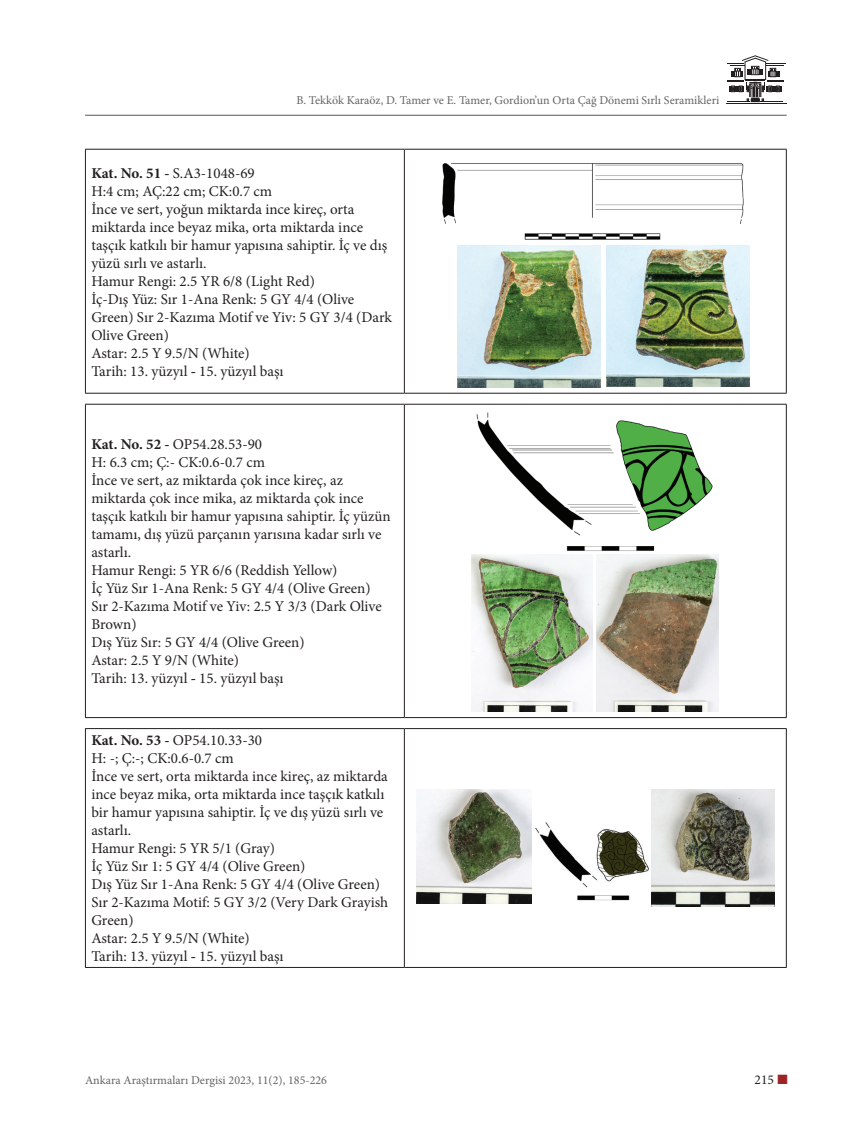
<style>
.page{position:relative;width:842px;height:1127px;background:#fff}
.page>*{position:absolute;margin:0;border:0;box-sizing:border-box;transform-origin:0 0}
.t1{font:15px/18px "Minion Pro";color:#231f20}
.t2{font:13.5px "Minion Pro";color:#231f20}
.t3{font:12px "Minion Pro";color:#636366}
.s1{font-weight:700}
.s2{color:#9e2327}
</style>
<div class="page">
<hr style="left:85px;top:115px;width:702px;height:1px;background:#57585a">
<hr style="left:726px;top:103px;width:60px;height:1px;background:#231f20">
<svg style="left:727px;top:55px;width:59px;height:48px"></svg>
<hr style="left:85px;top:149px;width:319px;height:1px;background:#231f20">
<hr style="left:85px;top:150px;width:1px;height:243px;background:#231f20">
<hr style="left:404px;top:149px;width:383px;height:1px;background:#231f20">
<hr style="left:404px;top:150px;width:1px;height:243px;background:#231f20">
<hr style="left:786px;top:150px;width:1px;height:243px;background:#231f20">
<hr style="left:85px;top:393px;width:319px;height:1px;background:#231f20">
<hr style="left:404px;top:393px;width:383px;height:1px;background:#231f20">
<img style="left:442px;top:163px;width:302px;height:77px">
<img style="left:607px;top:245px;width:142px;height:142px">
<img style="left:457px;top:245px;width:143px;height:142px">
<hr style="left:85px;top:404px;width:319px;height:1px;background:#231f20">
<hr style="left:85px;top:405px;width:1px;height:312px;background:#231f20">
<hr style="left:404px;top:404px;width:383px;height:1px;background:#231f20">
<hr style="left:404px;top:405px;width:1px;height:312px;background:#231f20">
<hr style="left:786px;top:405px;width:1px;height:312px;background:#231f20">
<hr style="left:85px;top:717px;width:319px;height:1px;background:#231f20">
<hr style="left:404px;top:717px;width:383px;height:1px;background:#231f20">
<img style="left:476px;top:412px;width:237px;height:139px">
<img style="left:471px;top:555px;width:122px;height:156px">
<img style="left:596px;top:555px;width:123px;height:156px">
<hr style="left:85px;top:728px;width:319px;height:1px;background:#231f20">
<hr style="left:85px;top:729px;width:1px;height:238px;background:#231f20">
<hr style="left:404px;top:728px;width:383px;height:1px;background:#231f20">
<hr style="left:404px;top:729px;width:1px;height:238px;background:#231f20">
<hr style="left:786px;top:729px;width:1px;height:238px;background:#231f20">
<hr style="left:85px;top:967px;width:319px;height:1px;background:#231f20">
<hr style="left:404px;top:967px;width:383px;height:1px;background:#231f20">
<img style="left:530px;top:816px;width:119px;height:88px">
<img style="left:416px;top:789px;width:115px;height:114px">
<img style="left:651px;top:789px;width:123px;height:118px">
<p class="t3" style="left:297px;top:92px;width:424px">B. Tekkök Karaöz, D. Tamer ve E. Tamer, Gordion’un Orta Çağ Dönemi Sırlı Seramikleri</p>
<p class="t1" style="left:91px;top:164px;width:302px"><span class="s1">Kat. No. 51 -</span> S.A3-1048-69<br>H:4 cm; AÇ:22 cm; CK:0.7 cm<br>İnce ve sert, yoğun miktarda ince kireç, orta miktarda ince beyaz mika, orta miktarda ince taşçık katkılı bir hamur yapısına sahiptir. İç ve dış yüzü sırlı ve astarlı.<br>Hamur Rengi: 2.5 YR 6/8 (Light Red)<br>İç-Dış Yüz: Sır 1-Ana Renk: 5 GY 4/4 (Olive Green) Sır 2-Kazıma Motif ve Yiv: 5 GY 3/4 (Dark Olive Green)<br>Astar: 2.5 Y 9.5/N (White)<br>Tarih: 13. yüzyıl <span class="s1">-</span> 15. yüzyıl başı</p>
<p class="t1" style="left:91px;top:436px;width:301px"><span class="s1">Kat. No. 52 -</span> OP54.28.53-90<br>H: 6.3 cm; Ç:- CK:0.6-0.7 cm<br>İnce ve sert, az miktarda çok ince kireç, az miktarda çok ince mika, az miktarda çok ince taşçık katkılı bir hamur yapısına sahiptir. İç yüzün tamamı, dış yüzü parçanın yarısına kadar sırlı ve astarlı.<br>Hamur Rengi: 5 YR 6/6 (Reddish Yellow)<br>İç Yüz Sır 1-Ana Renk: 5 GY 4/4 (Olive Green)<br>Sır 2-Kazıma Motif ve Yiv: 2.5 Y 3/3 (Dark Olive Brown)<br>Dış Yüz Sır: 5 GY 4/4 (Olive Green)<br>Astar: 2.5 Y 9/N (White)<br>Tarih: 13. yüzyıl <span class="s1">-</span> 15. yüzyıl başı</p>
<p class="t1" style="left:91px;top:732px;width:298px"><span class="s1">Kat. No. 53 -</span> OP54.10.33-30<br>H: -; Ç:-; CK:0.6-0.7 cm<br>İnce ve sert, orta miktarda ince kireç, az miktarda ince beyaz mika, orta miktarda ince taşçık katkılı bir hamur yapısına sahiptir. İç ve dış yüzü sırlı ve astarlı.<br>Hamur Rengi: 5 YR 5/1 (Gray)<br>İç Yüz Sır 1: 5 GY 4/4 (Olive Green)<br>Dış Yüz Sır 1-Ana Renk: 5 GY 4/4 (Olive Green)<br>Sır 2-Kazıma Motif: 5 GY 3/2 (Very Dark Grayish Green)<br>Astar: 2.5 Y 9.5/N (White)<br>Tarih: 13. yüzyıl <span class="s1">-</span> 15. yüzyıl başı</p>
<p class="t3" style="left:85px;top:1072px;width:243px">Ankara Araştırmaları Dergisi 2023, 11(2), 185-226</p>
<p class="t2" style="left:755px;top:1071px;width:35px">215 <span class="s2">■</span></p>
</div>
